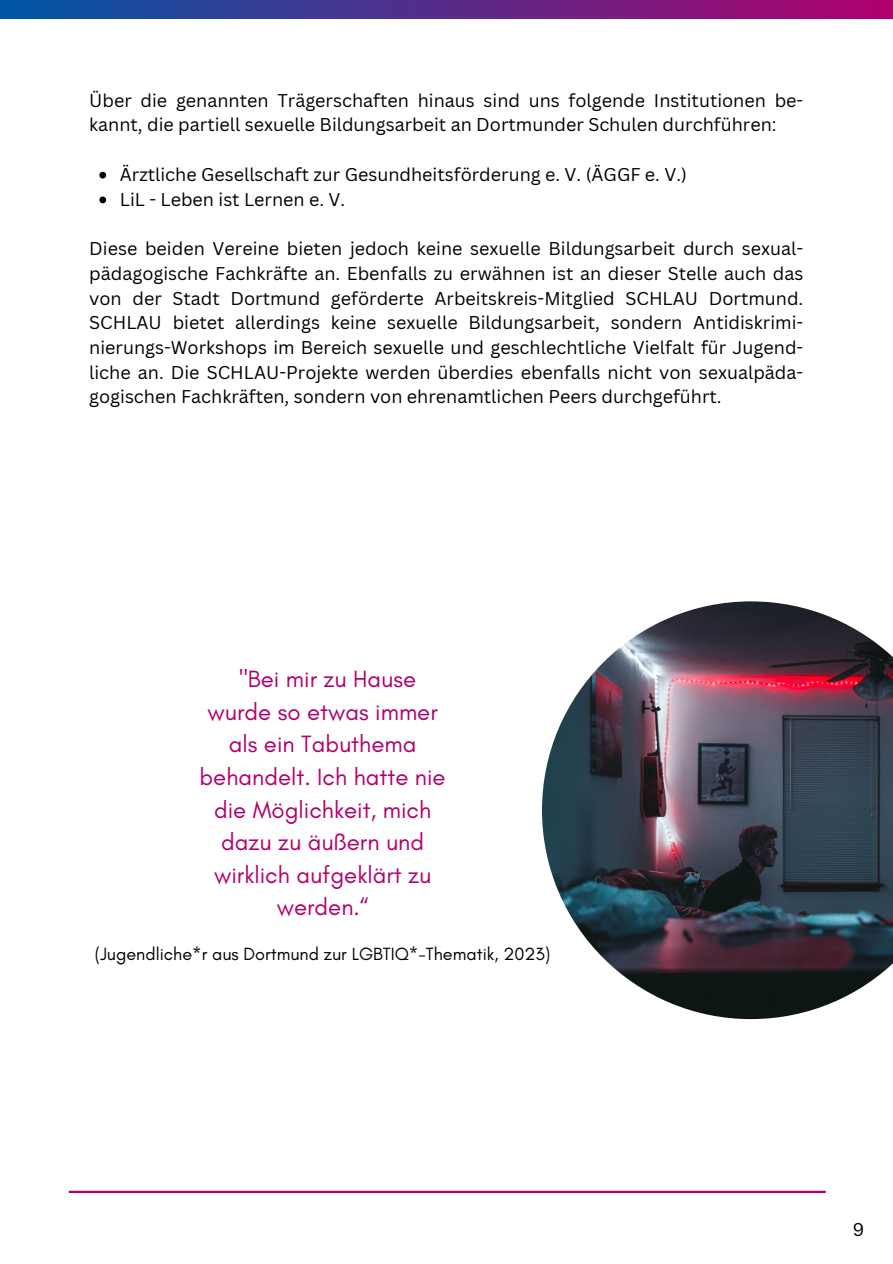
<style>
.page{position:relative;width:893px;height:1264px;background:#fff}
.page>*{position:absolute;margin:0;border:0;box-sizing:border-box;transform-origin:0 0}
.t1{font:24px/32.5px "Glacial Indifference";color:#b1006d;text-align:center}
.t2{font:18px/24.8px "Canva Sans";color:#000}
.t3{font:18px "Glacial Indifference";color:#000}
.s1{font-family:"Noto Sans";color:#fff}
</style>
<div class="page">
<hr style="left:69px;top:1190px;width:756px;height:2px;background:#b1006d">
<div style="left:0;top:0;width:892px;height:19px;background:linear-gradient(to right,#0056a5,#af016d)"></div>
<svg style="left:99px;top:172px;width:7px;height:6px"></svg>
<svg style="left:99px;top:196px;width:7px;height:7px"></svg>
<img style="left:542px;top:601px;width:350px;height:418px">
<p class="t2" style="left:89px;top:87px;width:715px">Über die genannten Trägerschaften hinaus sind uns folgende Institutionen be&shy;kannt, die partiell sexuelle Bildungsarbeit an Dortmunder Schulen durchführen:</p>
<p class="t2" style="left:120px;top:161px;width:568px">Ärztliche Gesellschaft zur Gesundheitsförderung e. V. (ÄGGF e. V.)</p>
<p class="t2" style="left:120px;top:186px;width:227px">LiL - Leben ist Lernen e. V.</p>
<p class="t2" style="left:89px;top:236px;width:715px;text-align:justify">Diese beiden Vereine bieten jedoch keine sexuelle Bildungsarbeit durch sexual&shy;pädagogische Fachkräfte an. Ebenfalls zu erwähnen ist an dieser Stelle auch das von der Stadt Dortmund geförderte Arbeitskreis-Mitglied SCHLAU Dortmund.<br>SCHLAU bietet allerdings keine sexuelle Bildungsarbeit, sondern Antidiskrimi&shy;nierungs-Workshops im Bereich sexuelle und geschlechtliche Vielfalt für Jugend&shy;liche an. Die SCHLAU-Projekte werden überdies ebenfalls nicht von sexualpäda&shy;gogischen Fachkräften, sondern von ehrenamtlichen Peers durchgeführt.</p>
<p class="t1" style="left:200px;top:662px;width:247px"><span class="s1">„</span>"Bei mir zu Hause wurde so etwas immer als ein Tabuthema behandelt. Ich hatte nie die Möglichkeit, mich dazu zu äußern und wirklich aufgeklärt zu werden.“</p>
<p class="t3" style="left:95px;top:943px;width:457px">(Jugendliche*r aus Dortmund zur LGBTIQ*-Thematik, 2023)</p>
<p class="t2" style="left:852px;top:1216px;width:13px">9</p>
</div>
